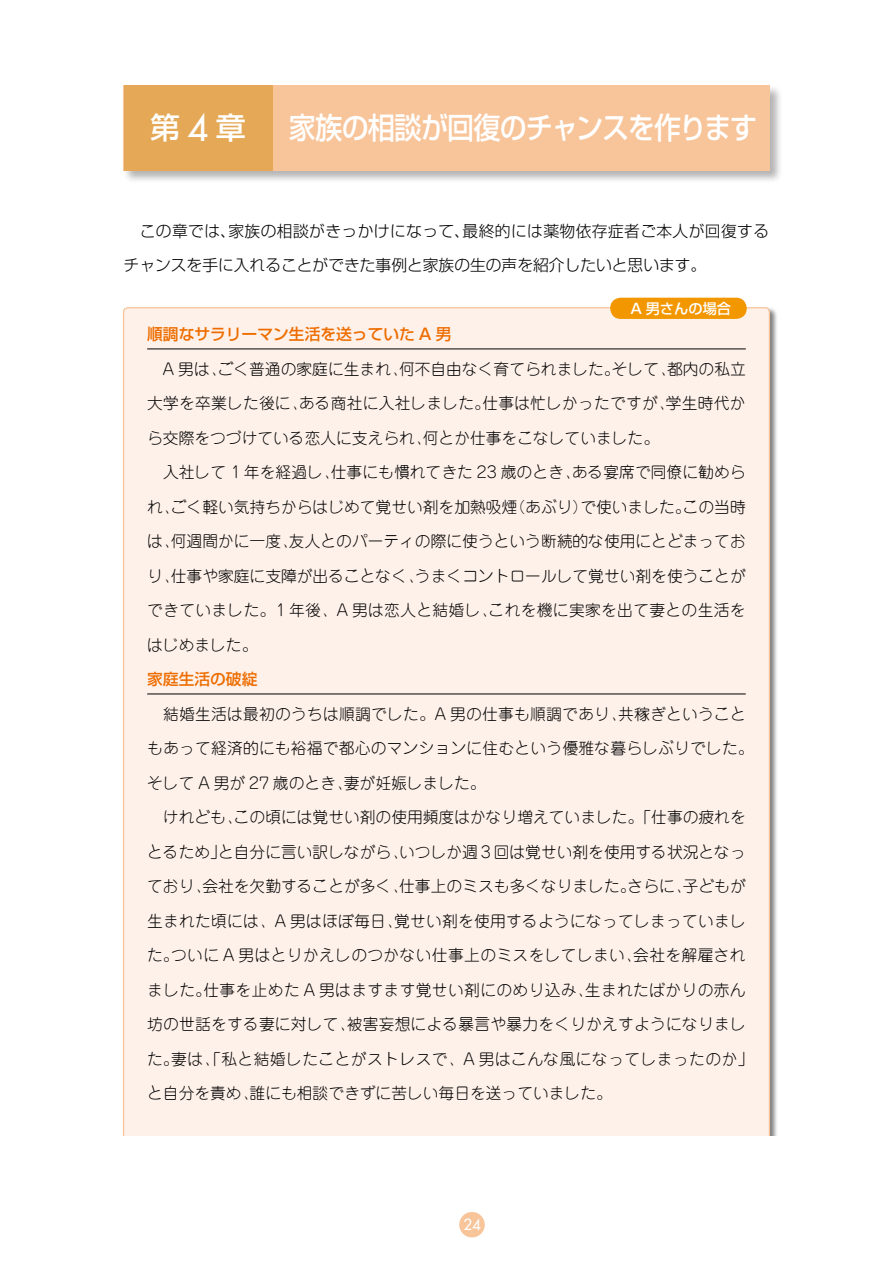
<style>
.page{position:relative;width:893px;height:1263px;background:#fff}
.page>*{position:absolute;margin:0;border:0;box-sizing:border-box;transform-origin:0 0}
.t1{font:500 30px "Shin Go";letter-spacing:-.03em;color:#fff;scale:.9 1}
.t2{font:500 30px "Shin Go";letter-spacing:-.03em;color:#fff}
.t3{font:300 15.75px/34.5px "Jun 101";letter-spacing:.005em;color:#000}
.t4{font:300 15.75px/34.5px "Shin Go";letter-spacing:.015em;color:#000}
.t5{font:500 15.75px "Shin Go";color:#ed6d00}
.t6{font:15px "Futura";color:#fff}
.t7{font:500 14.25px "Shin Go";color:#fff}
.s1{font-family:"Futura";font-weight:400;font-size:36px}
</style>
<div class="page">
<div style="left:124px;top:308px;width:645px;height:849px;background:#fef1ea;border-radius:4px"></div>
<div style="left:94px;top:1136px;width:697px;height:33px;background:#fff"></div>
<div style="left:459px;top:1212px;width:26px;height:25px;background:#f8c499;border-radius:50%"></div>
<hr style="left:147px;top:349px;width:599px;height:1px;background:#000">
<hr style="left:147px;top:694px;width:599px;height:1px;background:#000">
<div style="left:123px;top:84px;width:661px;height:99px;background:#000;opacity:.3"></div>
<div style="left:124px;top:85px;width:646px;height:85px;background:#f8c499"></div>
<div style="left:124px;top:85px;width:148px;height:85px;background:#e5a856"></div>
<div style="left:610px;top:298px;width:137px;height:21px;background:#f39700;border-radius:11px"></div>
<h1 class="t2" style="left:150px;top:108px;width:97px">第<span class="s1">4</span>章</h1>
<h1 class="t1" style="left:289px;top:108px;width:522px">家族の相談が回復のチャンスを作ります</h1>
<p class="t4" style="left:124px;top:213px;width:647px">　この章では、家族の相談がきっかけになって、最終的には薬物依存症者ご本人が回復するチャンスを手に入れることができた事例と家族の生の声を紹介したいと思います。</p>
<p class="t7" style="left:630px;top:299px;width:102px">A 男さんの場合</p>
<p class="t5" style="left:147px;top:324px;width:306px">順調なサラリーマン生活を送っていた A 男</p>
<p class="t3" style="left:147px;top:351px;width:600px">　A 男は、ごく普通の家庭に生まれ、何不自由なく育てられました。そして、都内の私立大学を卒業した後に、ある商社に入社しました。仕事は忙しかったですが、学生時代から交際をつづけている恋人に支えられ、何とか仕事をこなしていました。<br>　入社して 1 年を経過し、仕事にも慣れてきた 23 歳のとき、ある宴席で同僚に勧められ、ごく軽い気持ちからはじめて覚せい剤を加熱吸煙（あぶり）で使いました。この当時は、何週間かに一度、友人とのパーティの際に使うという断続的な使用にとどまっており、仕事や家庭に支障が出ることなく、うまくコントロールして覚せい剤を使うことができていました。1 年後、A 男は恋人と結婚し、これを機に実家を出て妻との生活をはじめました。</p>
<p class="t5" style="left:147px;top:669px;width:112px">家庭生活の破綻</p>
<p class="t3" style="left:147px;top:696px;width:608px">　結婚生活は最初のうちは順調でした。A 男の仕事も順調であり、共稼ぎということもあって経済的にも裕福で都心のマンションに住むという優雅な暮らしぶりでした。そして A 男が 27 歳のとき、妻が妊娠しました。<br>　けれども、この頃には覚せい剤の使用頻度はかなり増えていました。「仕事の疲れをとるため」と自分に言い訳しながら、いつしか週 3 回は覚せい剤を使用する状況となっており、会社を欠勤することが多く、仕事上のミスも多くなりました。さらに、子どもが生まれた頃には、A 男はほぼ毎日、覚せい剤を使用するようになってしまっていました。ついに A 男はとりかえしのつかない仕事上のミスをしてしまい、会社を解雇されました。仕事を止めた A 男はますます覚せい剤にのめり込み、生まれたばかりの赤ん坊の世話をする妻に対して、被害妄想による暴言や暴力をくりかえすようになりました。妻は、「私と結婚したことがストレスで、A 男はこんな風になってしまったのか」と自分を責め、誰にも相談できずに苦しい毎日を送っていました。</p>
<p class="t6" style="left:463px;top:1215px;width:19px">24</p>
</div>
